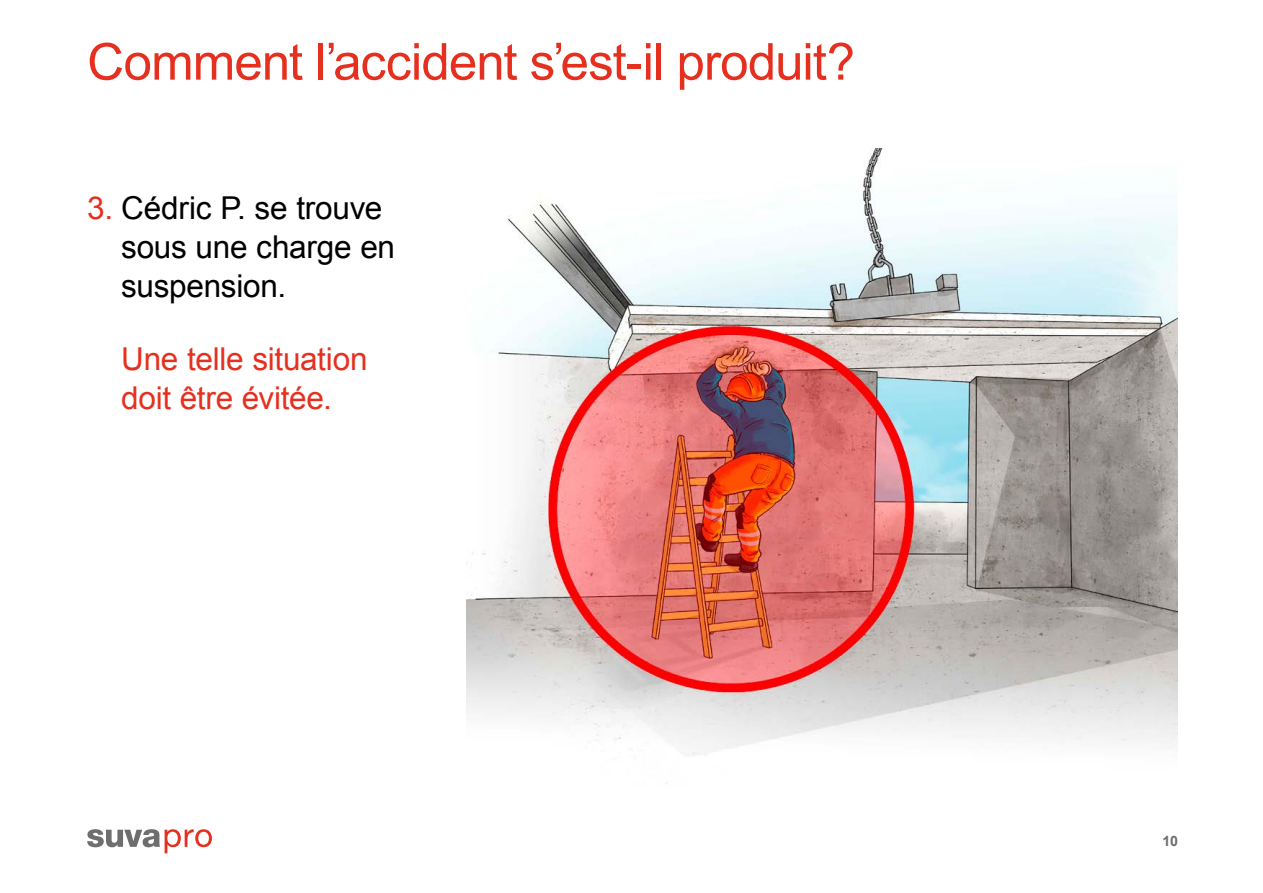
<style>
.page{position:relative;width:1263px;height:893px;background:#fff}
.page>*{position:absolute;margin:0;border:0;box-sizing:border-box;transform-origin:0 0}
.t1{font:51px "Arial";letter-spacing:-.02em;color:#e6301f}
.t2{font:31.5px/39px "Arial";letter-spacing:-.01em;color:#000}
.t3{font:31.5px/39px "Arial";letter-spacing:-.01em;color:#e6301f}
.t4{font:700 14.25px "Arial";color:#6e6e6e}
.s1{color:#e6301f}
</style>
<div class="page">
<svg style="left:87px;top:829px;width:125px;height:24px"></svg>
<img style="left:466px;top:148px;width:712px;height:636px">
<h1 class="t1" style="left:87px;top:28px;width:769px">Comment l’accident s’est-il produit?</h1>
<p class="t2" style="left:121px;top:188px;width:275px;text-indent:-34px"><span class="s1">3.</span> Cédric P. se trouve sous une charge en suspension.</p>
<p class="t3" style="left:121px;top:339px;width:248px">Une telle situation doit être évitée.</p>
<p class="t4" style="left:1162px;top:832px;width:17px">10</p>
</div>
